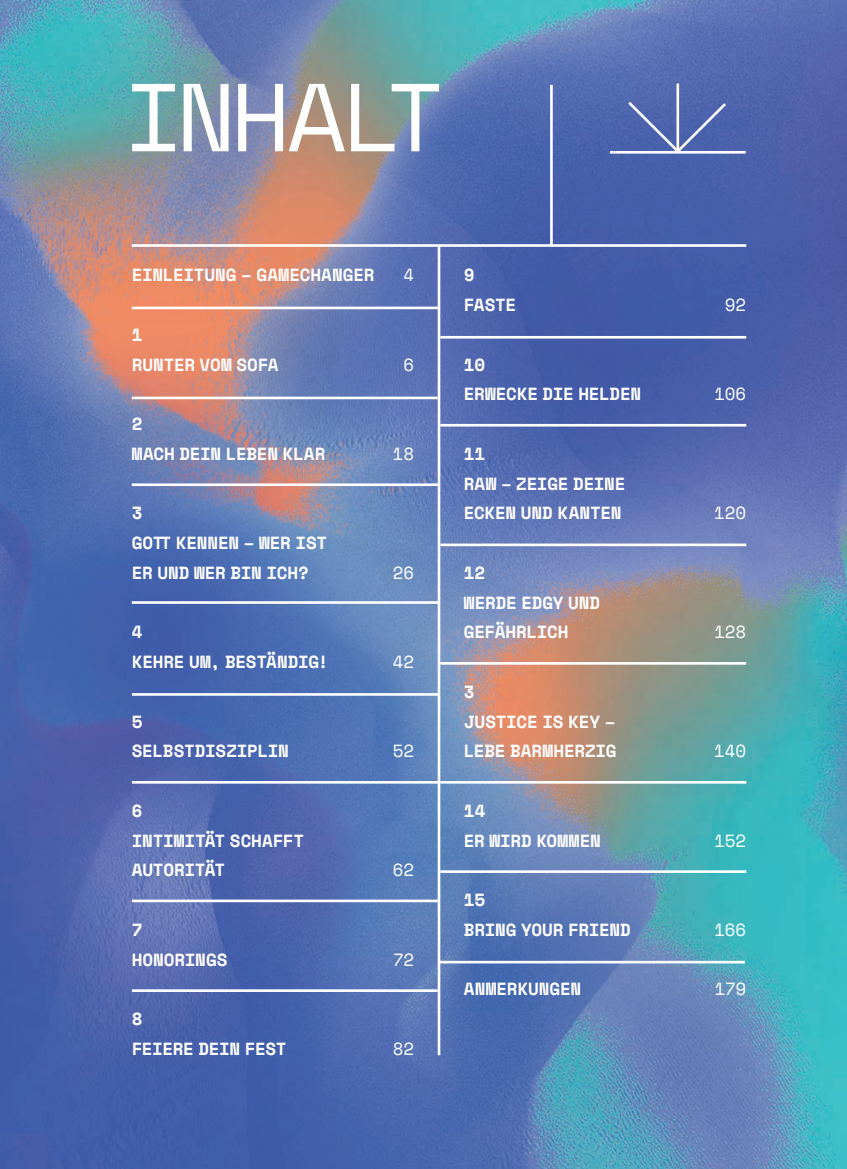
<style>
.page{position:relative;width:847px;height:1169px;background:#fff}
.page>*{position:absolute;margin:0;border:0;box-sizing:border-box;transform-origin:0 0}
.t1{font:96.25px "Space Mono";letter-spacing:-.045em;color:#fff}
.t2{font:700 17.5px/29.8px "Space Mono";letter-spacing:-.015em;color:#fff}
.t3{font:17.5px "Space Mono";letter-spacing:-.005em;color:#fff}
</style>
<div class="page">
<img style="left:0;top:0;width:846px;height:1169px">
<hr style="left:132px;top:244px;width:614px;height:3px;background:#fff">
<hr style="left:132px;top:307px;width:307px;height:2px;background:#fff">
<hr style="left:132px;top:397px;width:305px;height:2px;background:#fff">
<hr style="left:132px;top:483px;width:307px;height:3px;background:#fff">
<hr style="left:132px;top:601px;width:307px;height:3px;background:#fff">
<hr style="left:132px;top:693px;width:307px;height:3px;background:#fff">
<hr style="left:132px;top:781px;width:307px;height:2px;background:#fff">
<hr style="left:132px;top:899px;width:307px;height:3px;background:#fff">
<hr style="left:439px;top:961px;width:305px;height:2px;background:#fff">
<hr style="left:440px;top:870px;width:306px;height:3px;background:#fff">
<hr style="left:440px;top:781px;width:306px;height:2px;background:#fff">
<hr style="left:132px;top:989px;width:305px;height:3px;background:#fff">
<hr style="left:440px;top:662px;width:306px;height:2px;background:#fff">
<hr style="left:440px;top:543px;width:306px;height:3px;background:#fff">
<hr style="left:440px;top:336px;width:306px;height:2px;background:#fff">
<hr style="left:440px;top:424px;width:306px;height:2px;background:#fff">
<hr style="left:437px;top:245px;width:3px;height:810px;background:#fff">
<hr style="left:550px;top:85px;width:2px;height:160px;background:#fff">
<svg style="left:607px;top:81px;width:141px;height:74px;background:#5c71b4"></svg>
<h1 class="t1" style="left:124px;top:46px;width:322px">INHALT</h1>
<p class="t2" style="left:132px;top:259px;width:244px">EINLEITUNG – GAMECHANGER</p>
<p class="t3" style="left:403px;top:262px;width:12px">4</p>
<p class="t2" style="left:132px;top:319px;width:148px">1<br>RUNTER VOM SOFA</p>
<p class="t2" style="left:132px;top:408px;width:195px">2<br>MACH DEIN LEBEN KLAR</p>
<p class="t2" style="left:132px;top:497px;width:197px">3<br>GOffl KENNEN – WER IST<br>ER UND WER BIN ICH?</p>
<p class="t2" style="left:132px;top:616px;width:198px">4<br>KEHRE UM, BESTÄNDIG!</p>
<p class="t2" style="left:132px;top:706px;width:158px">5<br>SELBSTDISZIPLIN</p>
<p class="t2" style="left:132px;top:795px;width:174px">6<br>INTIMITÄT SCHAFFT<br>AUTORITÄT</p>
<p class="t2" style="left:132px;top:914px;width:97px">7<br>HONORINGS</p>
<p class="t2" style="left:132px;top:1003px;width:156px">8<br>FEIERE DEIN FEST</p>
<p class="t3" style="left:403px;top:351px;width:12px">6</p>
<p class="t3" style="left:393px;top:441px;width:23px">18</p>
<p class="t3" style="left:392px;top:560px;width:23px">26</p>
<p class="t3" style="left:392px;top:649px;width:23px">42</p>
<p class="t3" style="left:392px;top:738px;width:23px">52</p>
<p class="t3" style="left:393px;top:857px;width:23px">62</p>
<p class="t3" style="left:393px;top:946px;width:23px">72</p>
<p class="t3" style="left:393px;top:1036px;width:23px">82</p>
<p class="t2" style="left:463px;top:259px;width:54px">9<br>FASTE</p>
<p class="t2" style="left:463px;top:349px;width:179px">10<br>ERWECKE DIE HELDEN</p>
<p class="t2" style="left:463px;top:438px;width:163px">11<br>RAW – ZEIGE DEINE<br>ECKEN UND KANTEN</p>
<p class="t2" style="left:463px;top:557px;width:138px">12<br>WERDE EDGY UND<br>GEFÄHRLICH</p>
<p class="t2" style="left:463px;top:676px;width:154px">3<br>JUSTICE IS KEY –<br>LEBE BARMHERZIG</p>
<p class="t2" style="left:463px;top:795px;width:139px">14<br>ER WIRD KOMMEN</p>
<p class="t2" style="left:463px;top:884px;width:168px">15<br>BRING YOUR FRIEND</p>
<p class="t3" style="left:724px;top:292px;width:23px">92</p>
<p class="t3" style="left:714px;top:381px;width:33px">106</p>
<p class="t3" style="left:714px;top:500px;width:33px">120</p>
<p class="t3" style="left:714px;top:619px;width:33px">128</p>
<p class="t3" style="left:714px;top:738px;width:33px">140</p>
<p class="t3" style="left:714px;top:827px;width:33px">152</p>
<p class="t3" style="left:714px;top:917px;width:33px">166</p>
<p class="t2" style="left:463px;top:973px;width:119px">ANMERKUNGEN</p>
<p class="t3" style="left:714px;top:976px;width:33px">179</p>
</div>
